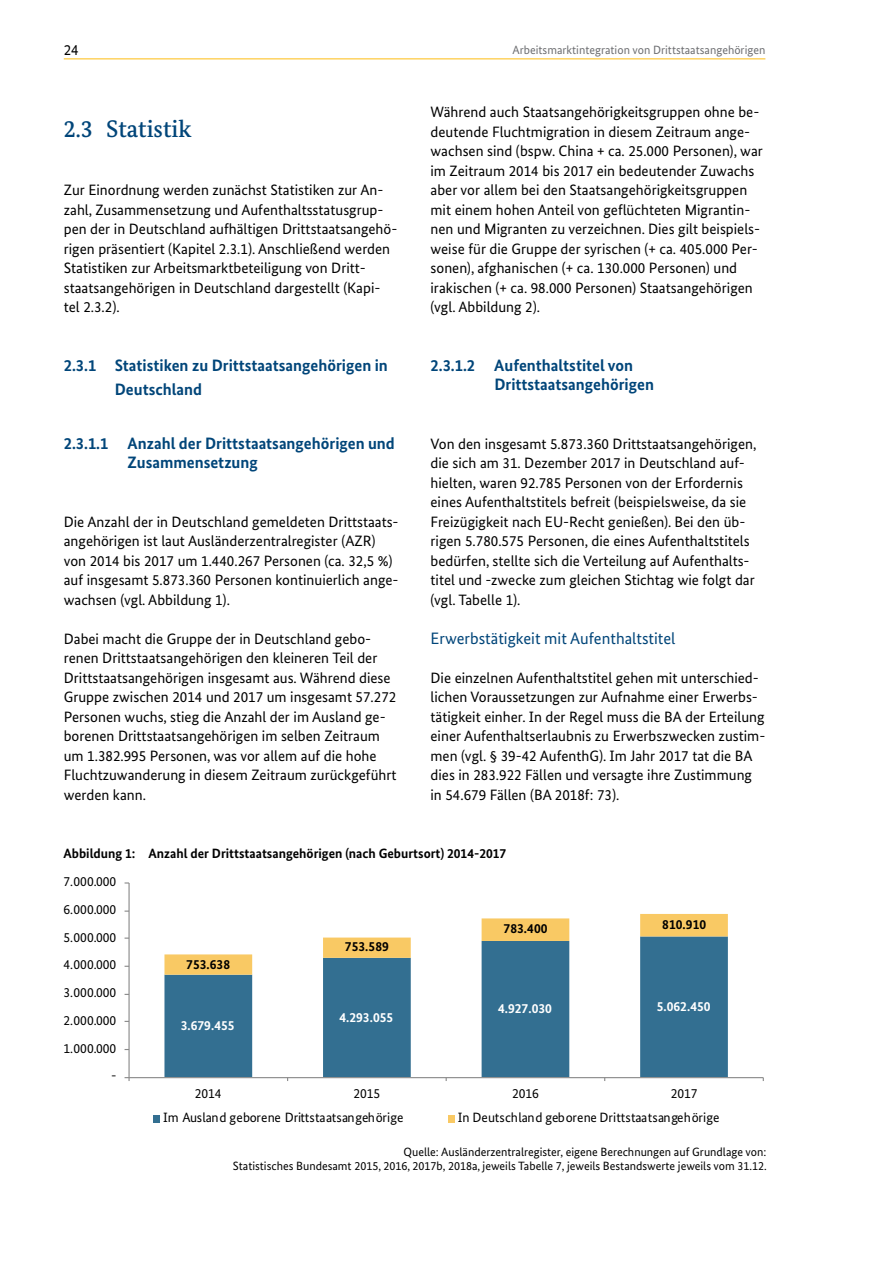
<style>
.page{position:relative;width:893px;height:1263px;background:#fff}
.page>*{position:absolute;margin:0;border:0;box-sizing:border-box;transform-origin:0 0}
._1_1_Überschrift{font:500 24px "Bundes Serif";color:#004579}
._1_1_1_1_Überschrift{font:700 16.5px/19.5px "Bundes Sans";color:#004579}
._1_1_1_Überschrift{font:700 16.5px/24px "Bundes Sans";color:#004579}
.Überschrift_Bold_Bla{font:16.5px "Bundes Sans";color:#004579}
.Fließtext_WP{font:15px/19.5px "Bundes Sans";color:#000}
.t1{font:15px "Bundes Sans Office T";color:#000}
.t2{font:13.5px "Bundes Sans";color:#000}
.Abbildungsüberschrif{font:700 13.5px "Bundes Sans";color:#000}
.t3{font:700 13.5px "Bundes Sans";color:#fff}
.Quelle{font:12px/14.4px "Bundes Sans";color:#000;text-align:right}
.t4{font:12px "Bundes Sans";color:#6d6e71}
</style>
<div class="page">
<hr style="left:64px;top:59px;width:701px;height:1px;background:#febc11">
<svg style="left:164px;top:975px;width:564px;height:102px;fill:#336f91"></svg>
<svg style="left:164px;top:914px;width:564px;height:61px"></svg>
<hr style="left:128px;top:883px;width:2px;height:195px;background:#898989">
<hr style="left:129px;top:1077px;width:634px;height:1px;background:#898989">
<svg style="left:125px;top:1077px;width:5px;height:4px"></svg>
<div style="left:153px;top:1115px;width:7px;height:8px;background:#336f91"></div>
<div style="left:448px;top:1115px;width:7px;height:8px;background:#f9c964"></div>
<p class="t1" style="left:64px;top:41px;width:16px">24</p>
<p class="t4" style="left:512px;top:43px;width:254px">Arbeitsmarktintegration von Drittstaatsangehörigen</p>
<p class="_1_1_Überschrift" style="left:64px;top:114px;width:129px">2.3 Statistik</p>
<p class="Fließtext_WP" style="left:64px;top:180px;width:335px">Zur Einordnung werden zunächst Statistiken zur An&shy;zahl, Zusammensetzung und Aufenthaltsstatusgrup&shy;pen der in Deutschland aufhältigen Drittstaatsangehö&shy;rigen präsentiert (Kapitel 2.3.1). Anschließend werden Statistiken zur Arbeitsmarktbeteiligung von Dritt&shy;staatsangehörigen in Deutschland dargestellt (Kapi&shy;tel 2.3.2).</p>
<p class="_1_1_1_Überschrift" style="left:115px;top:353px;width:275px;text-indent:-51px">2.3.1 Statistiken zu Drittstaatsangehörigen in<br>Deutschland</p>
<p class="_1_1_1_1_Überschrift" style="left:128px;top:433px;width:269px;text-indent:-64px">2.3.1.1 Anzahl der Drittstaatsangehörigen und<br>Zusammensetzung</p>
<p class="Fließtext_WP" style="left:64px;top:511px;width:336px">Die Anzahl der in Deutschland gemeldeten Drittstaats&shy;angehörigen ist laut Ausländerzentralregister (AZR) von 2014 bis 2017 um 1.440.267 Personen (ca. 32,5 %) auf insgesamt 5.873.360 Personen kontinuierlich ange&shy;wachsen (vgl. Abbildung 1).</p>
<p class="Fließtext_WP" style="left:64px;top:628px;width:334px">Dabei macht die Gruppe der in Deutschland gebo&shy;renen Drittstaatsangehörigen den kleineren Teil der Drittstaatsangehörigen insgesamt aus. Während diese Gruppe zwischen 2014 und 2017 um insgesamt 57.272<br>Personen wuchs, stieg die Anzahl der im Ausland ge&shy;borenen Drittstaatsangehörigen im selben Zeitraum um 1.382.995 Personen, was vor allem auf die hohe Fluchtzuwanderung in diesem Zeitraum zurückgeführt werden kann.</p>
<p class="Fließtext_WP" style="left:431px;top:102px;width:334px">Während auch Staatsangehörigkeitsgruppen ohne be&shy;deutende Fluchtmigration in diesem Zeitraum ange&shy;wachsen sind (bspw. China + ca. 25.000 Personen), war im Zeitraum 2014 bis 2017 ein bedeutender Zuwachs aber vor allem bei den Staatsangehörigkeitsgruppen mit einem hohen Anteil von geflüchteten Migrantin&shy;nen und Migranten zu verzeichnen. Dies gilt beispiels&shy;weise für die Gruppe der syrischen (+ ca. 405.000 Per&shy;sonen), afghanischen (+ ca. 130.000 Personen) und irakischen (+ ca. 98.000 Personen) Staatsangehörigen (vgl. Abbildung 2).</p>
<p class="_1_1_1_1_Überschrift" style="left:494px;top:355px;width:161px;text-indent:-64px">2.3.1.2 Aufenthaltstitel von<br>Drittstaatsangehörigen</p>
<p class="Fließtext_WP" style="left:431px;top:433px;width:327px">Von den insgesamt 5.873.360 Drittstaatsangehörigen, die sich am 31. Dezember 2017 in Deutschland auf&shy;hielten, waren 92.785 Personen von der Erfordernis eines Aufenthaltstitels befreit (beispielsweise, da sie Freizügigkeit nach EU-Recht genießen). Bei den üb&shy;rigen 5.780.575 Personen, die eines Aufenthaltstitels bedürfen, stellte sich die Verteilung auf Aufenthalts&shy;titel und -zwecke zum gleichen Stichtag wie folgt dar (vgl. Tabelle 1).</p>
<p class="Überschrift_Bold_Bla" style="left:431px;top:628px;width:246px">Erwerbstätigkeit mit Aufenthaltstitel</p>
<p class="Fließtext_WP" style="left:431px;top:667px;width:336px">Die einzelnen Aufenthaltstitel gehen mit unterschied&shy;lichen Voraussetzungen zur Aufnahme einer Erwerbs&shy;tätigkeit einher. In der Regel muss die BA der Erteilung einer Aufenthaltserlaubnis zu Erwerbszwecken zustim&shy;men (vgl. § 39‑42 AufenthG). Im Jahr 2017 tat die BA dies in 283.922 Fällen und versagte ihre Zustimmung in 54.679 Fällen (BA 2018f: 73).</p>
<p class="Abbildungsüberschrif" style="left:63px;top:845px;width:444px">Abbildung 1: Anzahl der Drittstaatsangehörigen (nach Geburtsort) 2014-2017</p>
<p class="t2" style="left:63px;top:873px;width:54px">7.000.000</p>
<p class="t2" style="left:63px;top:901px;width:54px">6.000.000</p>
<p class="t2" style="left:63px;top:929px;width:54px">5.000.000</p>
<p class="t2" style="left:63px;top:956px;width:54px">4.000.000</p>
<p class="t2" style="left:63px;top:984px;width:54px">3.000.000</p>
<p class="t2" style="left:63px;top:1012px;width:54px">2.000.000</p>
<p class="t2" style="left:63px;top:1040px;width:54px">1.000.000</p>
<p class="t2" style="left:111px;top:1067px;width:7px">-</p>
<p class="Abbildungsüberschrif" style="left:186px;top:956px;width:45px">753.638</p>
<p class="t3" style="left:181px;top:1017px;width:55px">3.679.455</p>
<p class="Abbildungsüberschrif" style="left:345px;top:939px;width:45px">753.589</p>
<p class="t3" style="left:339px;top:1009px;width:55px">4.293.055</p>
<p class="Abbildungsüberschrif" style="left:504px;top:920px;width:45px">783.400</p>
<p class="Abbildungsüberschrif" style="left:662px;top:916px;width:45px">810.910</p>
<p class="t3" style="left:498px;top:1000px;width:55px">4.927.030</p>
<p class="t3" style="left:657px;top:998px;width:55px">5.062.450</p>
<p class="t2" style="left:195px;top:1085px;width:28px">2014</p>
<p class="t2" style="left:353px;top:1085px;width:28px">2015</p>
<p class="t2" style="left:512px;top:1085px;width:28px">2016</p>
<p class="t2" style="left:671px;top:1085px;width:28px">2017</p>
<p class="t2" style="left:163px;top:1109px;width:242px">Im Ausland geborene Drittstaatsangehörige</p>
<p class="t2" style="left:458px;top:1109px;width:263px">In Deutschland geborene Drittstaatsangehörige</p>
<p class="Quelle" style="left:233px;top:1144px;width:535px">Quelle: Ausländerzentralregister, eigene Berechnungen auf Grundlage von:<br>Statistisches Bundesamt 2015, 2016, 2017b, 2018a, jeweils Tabelle 7, jeweils Bestandswerte jeweils vom 31.12.</p>
</div>
